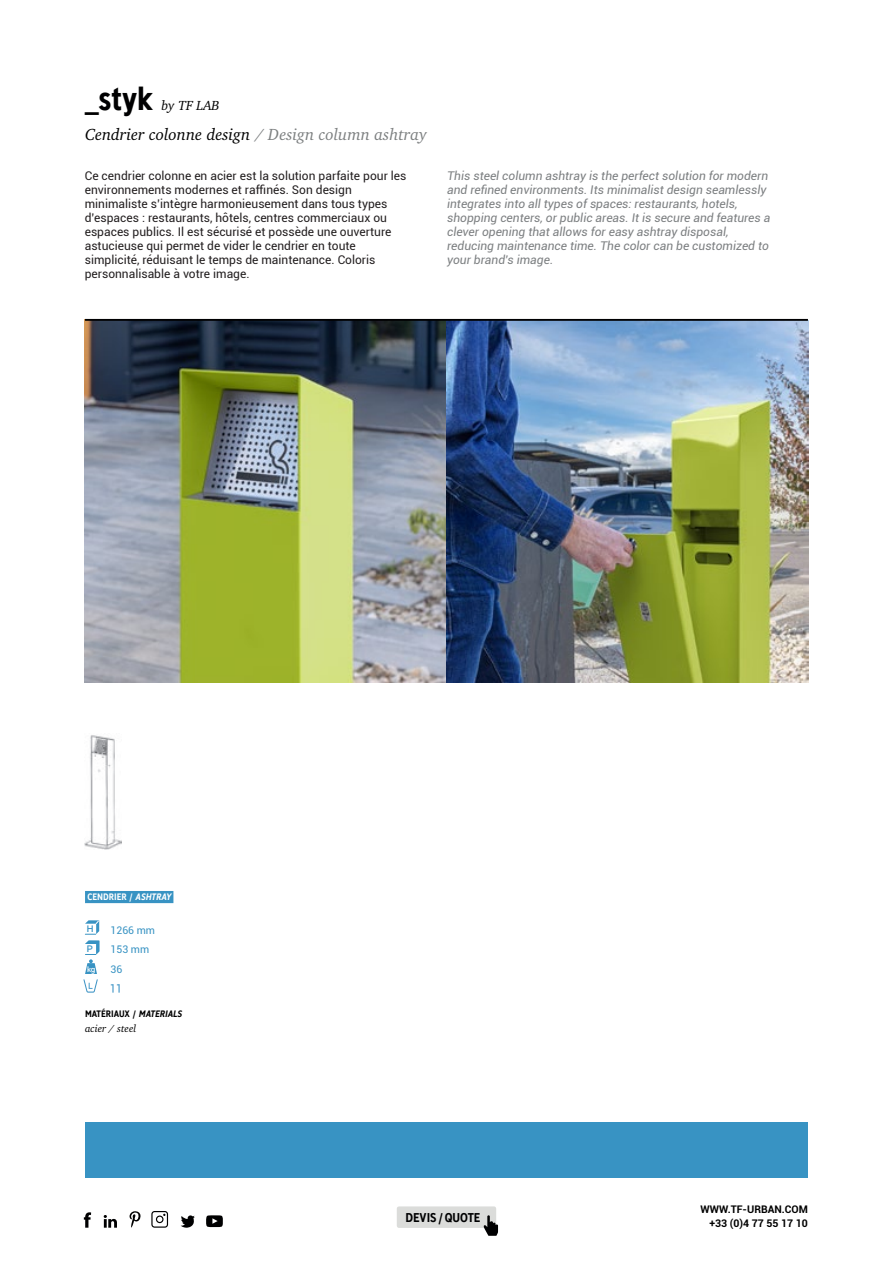
<style>
.page{position:relative;width:893px;height:1263px;background:#fff}
.page>*{position:absolute;margin:0;border:0;box-sizing:border-box;transform-origin:0 0}
.t1{font:700 30px "Deansgate Condensed";color:#000001}
.t2{font:italic 16.5px "Charter";color:#000001}
.t3{font:italic 13.5px "Charter";color:#000001}
.t4{font:12px/14.1px "Roboto";color:#231f20}
.t5{font:italic 12px/14.1px "Roboto";color:#7c7f81}
.t6{font:700 11.4px "Deansgate Condensed";color:#000001}
.t7{font:700 10.5px/13.4px "Roboto";color:#000001;text-align:right}
.t8{font:10.5px "Roboto";color:#3893c3}
.t9{font:italic 10.5px "Charter";color:#000001}
.t10{font:700 9px "Gravity";color:#3893c3}
.t11{font:700 8.4px "Deansgate Condensed";color:#000001}
.t12{font:700 8.4px "Deansgate Condensed";color:#fff}
.t13{font:700 7.5px "Gravity";color:#fff}
.s1{color:#7c7f80}
.s2{font-style:italic}
</style>
<div class="page">
<img style="left:85px;top:321px;width:361px;height:362px">
<img style="left:446px;top:320px;width:363px;height:363px">
<div style="left:397px;top:1206px;width:99px;height:22px;background:#dbdcda;border-radius:2px"></div>
<svg style="left:483px;top:1215px;width:15px;height:21px"></svg>
<svg style="left:181px;top:1215px;width:14px;height:13px"></svg>
<svg style="left:104px;top:1215px;width:13px;height:13px"></svg>
<svg style="left:151px;top:1211px;width:18px;height:17px"></svg>
<svg style="left:84px;top:1212px;width:7px;height:16px"></svg>
<svg style="left:129px;top:1211px;width:12px;height:17px"></svg>
<svg style="left:206px;top:1215px;width:17px;height:12px"></svg>
<div style="left:85px;top:891px;width:88px;height:12px;background:#3893c3"></div>
<hr style="left:85px;top:319px;width:723px;height:2px;background:#000001">
<div style="left:85px;top:1123px;width:723px;height:55px;background:#3893c3"></div>
<img style="left:84px;top:735px;width:37px;height:115px">
<svg style="left:85px;top:920px;width:14px;height:54px"></svg>
<img style="left:84px;top:979px;width:36px;height:13px">
<h1 class="t1" style="left:85px;top:75px;width:70px">_styk</h1>
<p class="t3" style="left:161px;top:97px;width:60px">by TF LAB</p>
<h2 class="t2" style="left:85px;top:124px;width:343px">Cendrier colonne design <span class="s1">/ Design column ashtray</span></h2>
<p class="t4" style="left:85px;top:168px;width:323px">Ce cendrier colonne en acier est la solution parfaite pour les environnements modernes et raffinés. Son design minimaliste s’intègre harmonieusement dans tous types d’espaces : restaurants, hôtels, centres commerciaux ou espaces publics. Il est sécurisé et possède une ouverture astucieuse qui permet de vider le cendrier en toute simplicité, réduisant le temps de maintenance. Coloris personnalisable à votre image.</p>
<p class="t5" style="left:447px;top:168px;width:325px">This steel column ashtray is the perfect solution for modern and refined environments. Its minimalist design seamlessly integrates into all types of spaces: restaurants, hotels, shopping centers, or public areas. It is secure and features a clever opening that allows for easy ashtray disposal, reducing maintenance time. The color can be customized to your brand's image.</p>
<p class="t12" style="left:87px;top:890px;width:87px">CENDRIER / <span class="s2">ASHTRAY</span></p>
<p class="t8" style="left:111px;top:923px;width:46px">1266 mm</p>
<p class="t10" style="left:87px;top:943px;width:8px">P</p>
<p class="t10" style="left:87px;top:923px;width:8px">H</p>
<p class="t8" style="left:111px;top:942px;width:40px">153 mm</p>
<p class="t13" style="left:87px;top:964px;width:10px">kg</p>
<p class="t8" style="left:111px;top:961px;width:13px">36</p>
<p class="t11" style="left:85px;top:1007px;width:100px">M AT É R I AU X / <span class="s2">MATERIALS</span></p>
<p class="t9" style="left:85px;top:1022px;width:53px">acier / steel</p>
<p class="t6" style="left:405px;top:1208px;width:77px">DEVIS / QUOTE</p>
<p class="t7" style="left:701px;top:1202px;width:109px">WWW.TF-URBAN.COM +33 (0)4 77 55 17 10</p>
</div>
